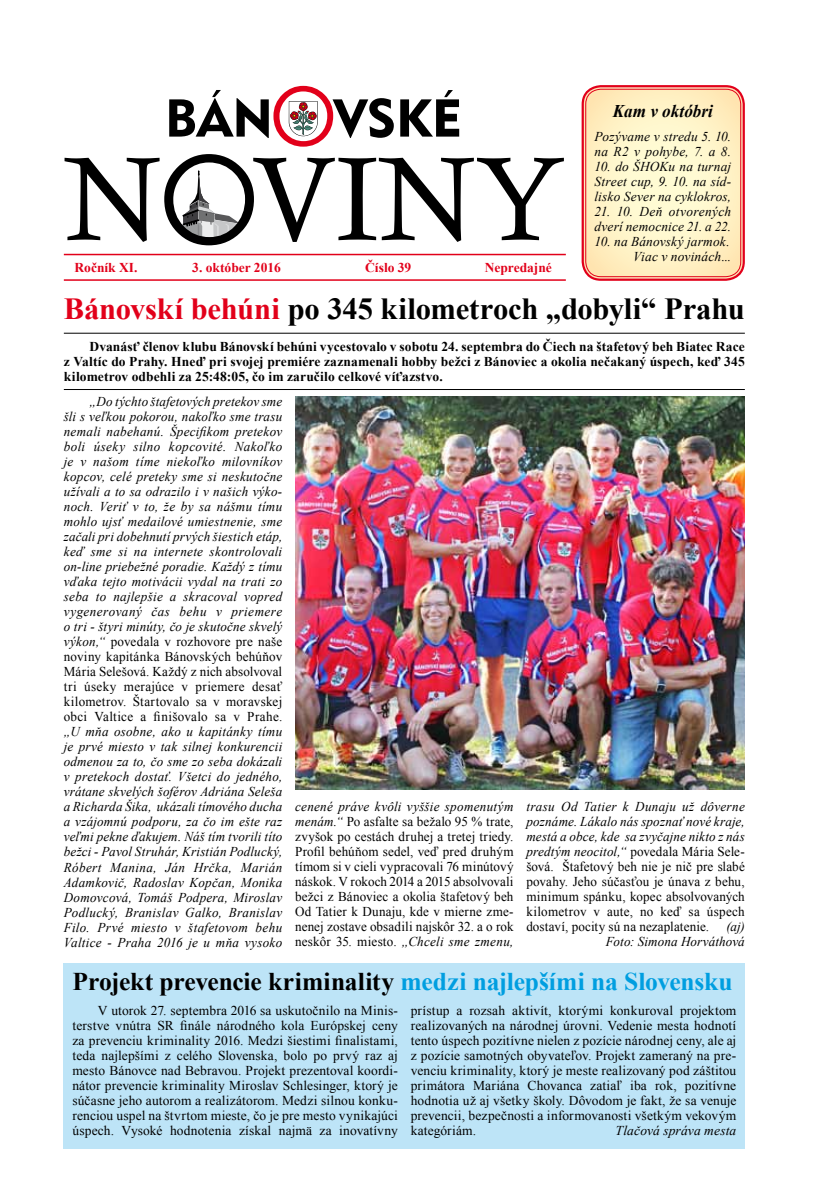
<style>
.page{position:relative;width:830px;height:1200px;background:#fff}
.page>*{position:absolute;margin:0;border:0;box-sizing:border-box;transform-origin:0 0}
.t1{font:700 30.6px "Times New Roman";letter-spacing:-.005em;color:#000}
.t2{font:700 25.5px "Times New Roman";letter-spacing:-.005em;color:#000}
.t3{font:italic 700 17.85px "Times New Roman";color:#000;scale:.96 1}
.t4{font:13.5px/15px "Times New Roman";letter-spacing:.01em;color:#000;text-align:justify}
.t5{font:italic 13.5px/15px "Times New Roman";letter-spacing:.015em;color:#000;text-align:justify}
.t6{font:700 13.5px/15px "Times New Roman";letter-spacing:.01em;color:#000;text-align:justify}
.t7{font:700 13.5px "Times New Roman";color:#e2001a}
.s1{color:#e2001a}
.s2{font-style:normal}
.s3{font-style:italic}
.s4{color:#009ee0}
</style>
<div class="page">
<hr style="left:64px;top:254px;width:501px;height:1px;background:#e2001a">
<hr style="left:64px;top:279px;width:501px;height:2px;background:#e2001a">
<svg style="left:169px;top:86px;width:290px;height:61px"></svg>
<svg style="left:64px;top:158px;width:499px;height:84px"></svg>
<svg style="left:164px;top:154px;width:90px;height:91px"></svg>
<svg style="left:584px;top:87px;width:158px;height:191px;background:#fef0c5"></svg>
<div style="left:581px;top:85px;width:163px;height:196px;border:2px solid #e2001a;border-radius:18px"></div>
<div style="left:585px;top:89px;width:155px;height:188px;border:1px solid #e2001a;border-radius:15px"></div>
<hr style="left:64px;top:333px;width:680px;height:1px;background:#000">
<hr style="left:64px;top:389px;width:680px;height:1px;background:#000">
<img style="left:295px;top:396px;width:449px;height:393px">
<div style="left:64px;top:963px;width:680px;height:185px;background:#bde4f7"></div>
<h3 class="t3" style="left:612px;top:99px;width:106px">Kam v októbri</h3>
<p class="t5" style="left:594px;top:128px;width:138px">Pozývame v stredu 5. 10. na R2 v pohybe, 7. a 8.</p>
<p class="t5" style="left:594px;top:158px;width:138px">10. do ŠHOKu na turnaj Street cup, 9. 10. na síd&shy;lisko Sever na cyklokros,</p>
<p class="t5" style="left:594px;top:203px;width:138px">21. 10. Deň otvorených dverí nemocnice 21. a 22.</p>
<p class="t5" style="left:594px;top:233px;width:138px;text-align:right">10. na Bánovský jarmok.<br>Viac v novinách...</p>
<h1 class="t1" style="left:64px;top:287px;width:682px"><span class="s1">Bánovskí behúni</span> po 345 kilometroch „dobyli“ Prahu</h1>
<p class="t6" style="left:64px;top:338px;width:682px;text-indent:26px">Dvanásť členov klubu Bánovskí behúni vycestovalo v sobotu 24. septembra do Čiech na štafetový beh Biatec Race z Valtíc do Prahy. Hneď pri svojej premiére zaznamenali hobby bežci z Bánoviec a okolia nečakaný úspech, keď 345 kilometrov odbehli za 25:48:05, čo im zaručilo celkové víťazstvo.</p>
<p class="t5" style="left:64px;top:394px;width:220px;text-indent:26px">„Do týchto štafetových pretekov sme šli s veľkou pokorou, nakoľko sme trasu nemali nabehanú. Špecifikom pretekov boli úseky silno kopcovité. Nakoľko je v našom tíme niekoľko milovníkov kopcov, celé preteky sme si neskutočne užívali a to sa odrazilo i v našich výko&shy;noch. Veriť v to, že by sa nášmu tímu mohlo ujsť medailové umiestnenie, sme začali pri dobehnutí prvých šiestich etáp, keď sme si na internete skontrolovali on-line priebežné poradie. Každý z tímu vďaka tejto motivácii vydal na trati zo seba to najlepšie a skracoval vopred vygenerovaný čas behu v priemere o tri - štyri minúty, čo je skutočne skvelý výkon,“ <span class="s2">povedala v rozhovore pre naše noviny kapitánka Bánovských behúňov Mária Selešová. Každý z nich absolvoval tri úseky merajúce v priemere desať kilometrov. Štartovalo sa v moravskej obci Valtice a finišovalo sa v Prahe.</span></p>
<p class="t5" style="left:64px;top:724px;width:220px">„U mňa osobne, ako u kapitánky tímu je prvé miesto v tak silnej konkurencii odmenou za to, čo sme zo seba dokázali v pretekoch dostať. Všetci do jedného, vrátane skvelých šoférov Adriána Seleša a Richarda Šika, ukázali tímového ducha a vzájomnú podporu, za čo im ešte raz veľmi pekne ďakujem. Náš tím tvorili títo bežci - Pavol Struhár, Kristián Podlucký, Róbert Manina, Ján Hrčka, Marián Adamkovič, Radoslav Kopčan, Monika Domovcová, Tomáš Podpera, Miroslav Podlucký, Branislav Galko, Branislav Filo. Prvé miesto v štafetovom behu Valtice - Praha 2016 je u mňa vysoko</p>
<p class="t7" style="left:74px;top:258px;width:65px">Ročník XI.</p>
<p class="t7" style="left:192px;top:258px;width:90px">3. október 2016</p>
<p class="t7" style="left:365px;top:258px;width:48px">Číslo 39</p>
<p class="t7" style="left:484px;top:258px;width:69px">Nepredajné</p>
<p class="t4" style="left:295px;top:798px;width:220px"><span class="s3">cenené práve kvôli vyššie spomenutým menám.“</span> Po asfalte sa bežalo 95 % trate, zvyšok po cestách druhej a tretej triedy.<br>Profil behúňom sedel, veď pred druhým tímom si v cieli vypracovali 76 minútový náskok. V rokoch 2014 a 2015 absolvovali bežci z Bánoviec a okolia štafetový beh Od Tatier k Dunaju, kde v mierne zme&shy;nenej zostave obsadili najskôr 32. a o rok neskôr 35. miesto. <span class="s3">,,Chceli sme zmenu,</span></p>
<p class="t4" style="left:526px;top:798px;width:220px"><span class="s3">trasu Od Tatier k Dunaju už dôverne poznáme. Lákalo nás spoznať nové kraje, mestá a obce, kde sa zvyčajne nikto z nás predtým neocitol,“</span> povedala Mária Sele&shy;šová. Štafetový beh nie je nič pre slabé povahy. Jeho súčasťou je únava z behu, minimum spánku, kopec absolvovaných kilometrov v aute, no keď sa úspech dostaví, pocity sú na nezaplatenie.</p>
<p class="t5" style="left:605px;top:918px;width:140px;text-align:right">(aj)<br>Foto: Simona Horváthová</p>
<h2 class="t2" style="left:72px;top:963px;width:661px">Projekt prevencie kriminality <span class="s4">medzi najlepšími na Slovensku</span></h2>
<p class="t4" style="left:72px;top:1002px;width:327px;text-indent:26px">V utorok 27. septembra 2016 sa uskutočnilo na Minis&shy;terstve vnútra SR finále národného kola Európskej ceny za prevenciu kriminality 2016. Medzi šiestimi finalistami, teda najlepšími z celého Slovenska, bolo po prvý raz aj mesto Bánovce nad Bebravou. Projekt prezentoval koordi&shy;nátor prevencie kriminality Miroslav Schlesinger, ktorý je súčasne jeho autorom a realizátorom. Medzi silnou konku&shy;renciou uspel na štvrtom mieste, čo je pre mesto vynikajúci úspech. Vysoké hodnotenia získal najmä za inovatívny</p>
<p class="t4" style="left:410px;top:1002px;width:327px">prístup a rozsah aktivít, ktorými konkuroval projektom realizovaných na národnej úrovni. Vedenie mesta hodnotí tento úspech pozitívne nielen z pozície národnej ceny, ale aj z pozície samotných obyvateľov. Projekt zameraný na pre&shy;venciu kriminality, ktorý je meste realizovaný pod záštitou primátora Mariána Chovanca zatiaľ iba rok, pozitívne hodnotia už aj všetky školy. Dôvodom je fakt, že sa venuje prevencii, bezpečnosti a informovanosti všetkým vekovým kategóriám.</p>
<p class="t5" style="left:615px;top:1122px;width:122px">Tlačová správa mesta</p>
</div>
